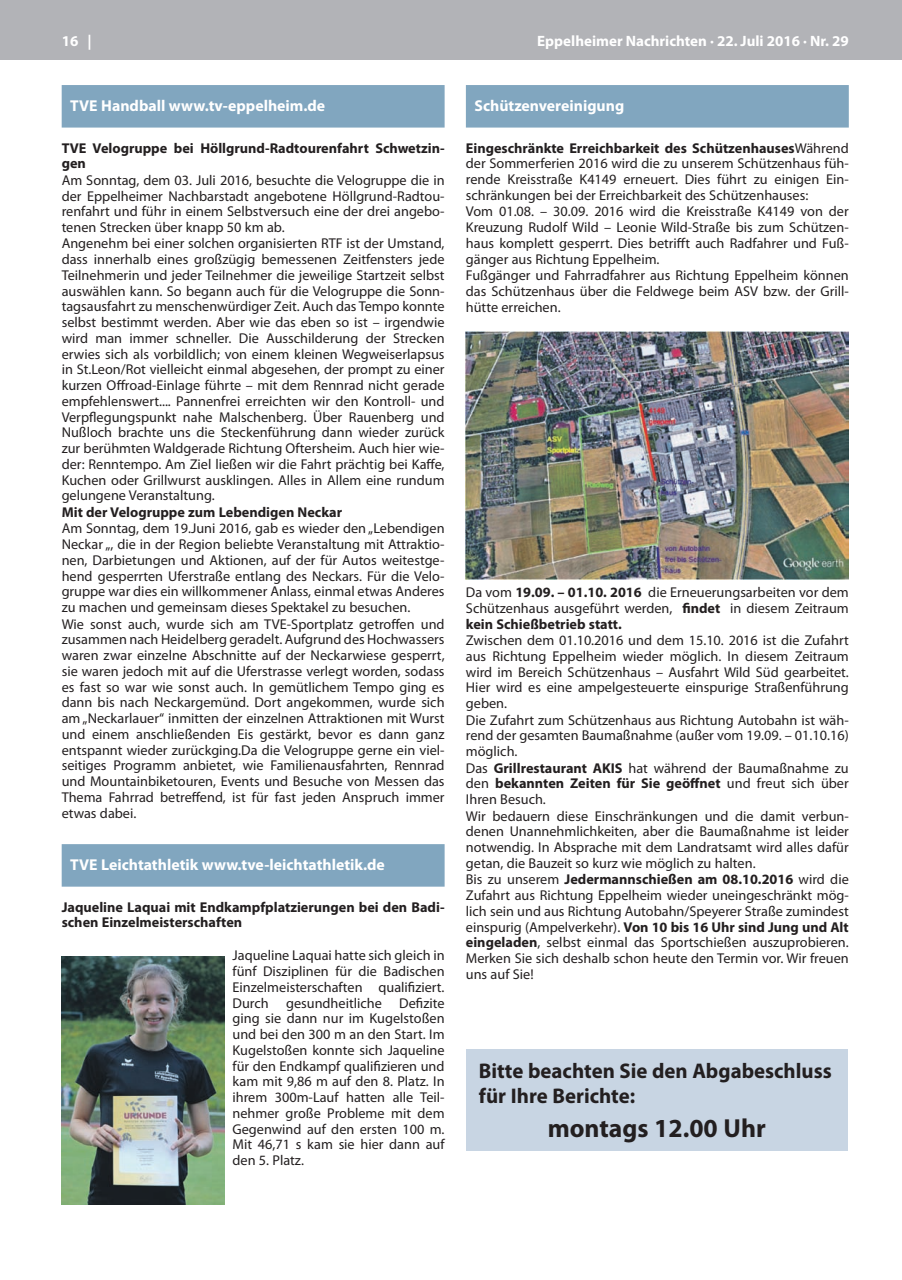
<style>
.page{position:relative;width:902px;height:1280px;background:#fff}
.page>*{position:absolute;margin:0;border:0;box-sizing:border-box;transform-origin:0 0}
.t1{font:700 26.1px "Myriad Pro";color:#231f20}
.t2{font:700 21.3px/24.6px "Myriad Pro";color:#231f20}
.t3{font:700 15.75px "Myriad Pro";color:#fff}
.t4{font:700 15px "Myriad Pro";color:#fff}
.t5{font:14.25px/15.8px "Myriad Pro";color:#231f20}
.t6{font:700 14.25px/15.8px "Myriad Pro";color:#231f20}
.s1{font-weight:700}
</style>
<div class="page">
<div style="left:0;top:0;width:901px;height:60px;background:#b2b3b7"></div>
<div style="left:62px;top:85px;width:382px;height:43px;background:#81a6bf"></div>
<div style="left:62px;top:844px;width:382px;height:43px;background:#81a6bf"></div>
<img style="left:62px;top:956px;width:162px;height:248px">
<div style="left:466px;top:85px;width:382px;height:43px;background:#81a6bf"></div>
<img style="left:466px;top:332px;width:382px;height:247px">
<div style="left:466px;top:1049px;width:381px;height:102px;background:#c8d5e3"></div>
<p class="t4" style="left:62px;top:31px;width:31px">16 |</p>
<p class="t4" style="left:537px;top:31px;width:313px">Eppelheimer Nachrichten · 22. Juli 2016 · Nr. 29</p>
<p class="t3" style="left:70px;top:95px;width:256px">TVE Handball www.tv-eppelheim.de</p>
<p class="t6" style="left:62px;top:139px;width:384px">TVE Velogruppe bei Höllgrund-Radtourenfahrt Schwetzin&shy;gen</p>
<p class="t5" style="left:62px;top:172px;width:384px">Am Sonntag, dem 03. Juli 2016, besuchte die Velogruppe die in der Eppelheimer Nachbarstadt angebotene Höllgrund-Radtou&shy;renfahrt und führ in einem Selbstversuch eine der drei angebo&shy;tenen Strecken über knapp 50 km ab.<br>Angenehm bei einer solchen organisierten RTF ist der Umstand, dass innerhalb eines großzügig bemessenen Zeitfensters jede Teilnehmerin und jeder Teilnehmer die jeweilige Startzeit selbst auswählen kann. So begann auch für die Velogruppe die Sonn&shy;tagsausfahrt zu menschenwürdiger Zeit. Auch das Tempo konnte selbst bestimmt werden. Aber wie das eben so ist – irgendwie wird man immer schneller. Die Ausschilderung der Strecken erwies sich als vorbildlich; von einem kleinen Wegweiserlapsus in St.Leon/Rot vielleicht einmal abgesehen, der prompt zu einer kurzen Offroad-Einlage führte – mit dem Rennrad nicht gerade empfehlenswert.... Pannenfrei erreichten wir den Kontroll- und Verpflegungspunkt nahe Malschenberg. Über Rauenberg und Nußloch brachte uns die Steckenführung dann wieder zurück zur berühmten Waldgerade Richtung Oftersheim. Auch hier wie&shy;der: Renntempo. Am Ziel ließen wir die Fahrt prächtig bei Kaffe, Kuchen oder Grillwurst ausklingen. Alles in Allem eine rundum gelungene Veranstaltung.</p>
<p class="t6" style="left:62px;top:504px;width:282px">Mit der Velogruppe zum Lebendigen Neckar</p>
<p class="t5" style="left:62px;top:520px;width:384px">Am Sonntag, dem 19.Juni 2016, gab es wieder den „Lebendigen Neckar „, die in der Region beliebte Veranstaltung mit Attraktio&shy;nen, Darbietungen und Aktionen, auf der für Autos weitestge&shy;hend gesperrten Uferstraße entlang des Neckars. Für die Velo&shy;gruppe war dies ein willkommener Anlass, einmal etwas Anderes zu machen und gemeinsam dieses Spektakel zu besuchen.<br>Wie sonst auch, wurde sich am TVE-Sportplatz getroffen und zusammen nach Heidelberg geradelt. Aufgrund des Hochwassers waren zwar einzelne Abschnitte auf der Neckarwiese gesperrt, sie waren jedoch mit auf die Uferstrasse verlegt worden, sodass es fast so war wie sonst auch. In gemütlichem Tempo ging es dann bis nach Neckargemünd. Dort angekommen, wurde sich am „Neckarlauer“ inmitten der einzelnen Attraktionen mit Wurst und einem anschließenden Eis gestärkt, bevor es dann ganz entspannt wieder zurückging.Da die Velogruppe gerne ein viel&shy;seitiges Programm anbietet, wie Familienausfahrten, Rennrad und Mountainbiketouren, Events und Besuche von Messen das Thema Fahrrad betreffend, ist für fast jeden Anspruch immer etwas dabei.</p>
<p class="t3" style="left:70px;top:854px;width:316px">TVE Leichtathletik www.tve-leichtathletik.de</p>
<p class="t6" style="left:62px;top:898px;width:384px">Jaqueline Laquai mit Endkampfplatzierungen bei den Badi&shy;schen Einzelmeisterschaften</p>
<p class="t5" style="left:232px;top:947px;width:213px;text-align:justify">Jaqueline Laquai hatte sich gleich in fünf Disziplinen für die Badischen Einzelmeisterschaften qualifiziert.<br>Durch gesundheitliche Defizite ging sie dann nur im Kugelstoßen und bei den 300 m an den Start. Im Kugelstoßen konnte sich Jaqueline für den Endkampf qualifizieren und kam mit 9,86 m auf den 8. Platz. In ihrem 300m-Lauf hatten alle Teil&shy;nehmer große Probleme mit dem Gegenwind auf den ersten 100 m.<br>Mit 46,71 s kam sie hier dann auf den 5. Platz.</p>
<p class="t3" style="left:474px;top:95px;width:151px">Schützenvereinigung</p>
<p class="t5" style="left:466px;top:140px;width:384px"><span class="s1">Eingeschränkte Erreichbarkeit des Schützenhauses</span>Während der Sommerferien 2016 wird die zu unserem Schützenhaus füh&shy;rende Kreisstraße K4149 erneuert. Dies führt zu einigen Ein&shy;schränkungen bei der Erreichbarkeit des Schützenhauses:<br>Vom 01.08. – 30.09. 2016 wird die Kreisstraße K4149 von der Kreuzung Rudolf Wild – Leonie Wild-Straße bis zum Schützen&shy;haus komplett gesperrt. Dies betrifft auch Radfahrer und Fuß&shy;gänger aus Richtung Eppelheim.<br>Fußgänger und Fahrradfahrer aus Richtung Eppelheim können das Schützenhaus über die Feldwege beim ASV bzw. der Grill&shy;hütte erreichen.</p>
<p class="t5" style="left:466px;top:584px;width:384px;text-align:justify">Da vom <span class="s1">19.09. – 01.10. 2016</span> die Erneuerungsarbeiten vor dem Schützenhaus ausgeführt werden, <span class="s1">findet</span> in diesem Zeitraum <span class="s1">kein Schießbetrieb statt.</span></p>
<p class="t5" style="left:466px;top:632px;width:384px">Zwischen dem 01.10.2016 und dem 15.10. 2016 ist die Zufahrt aus Richtung Eppelheim wieder möglich. In diesem Zeitraum wird im Bereich Schützenhaus – Ausfahrt Wild Süd gearbeitet.<br>Hier wird es eine ampelgesteuerte einspurige Straßenführung geben.<br>Die Zufahrt zum Schützenhaus aus Richtung Autobahn ist wäh&shy;rend der gesamten Baumaßnahme (außer vom 19.09. – 01.10.16) möglich.<br>Das <span class="s1">Grillrestaurant AKIS</span> hat während der Baumaßnahme zu den <span class="s1">bekannten Zeiten für Sie geöffnet</span> und freut sich über Ihren Besuch.<br>Wir bedauern diese Einschränkungen und die damit verbun&shy;denen Unannehmlichkeiten, aber die Baumaßnahme ist leider notwendig. In Absprache mit dem Landratsamt wird alles dafür getan, die Bauzeit so kurz wie möglich zu halten.<br>Bis zu unserem <span class="s1">Jedermannschießen am 08.10.2016</span> wird die Zufahrt aus Richtung Eppelheim wieder uneingeschränkt mög&shy;lich sein und aus Richtung Autobahn/Speyerer Straße zumindest einspurig (Ampelverkehr). <span class="s1">Von 10 bis 16 Uhr sind Jung und Alt eingeladen</span>, selbst einmal das Sportschießen auszuprobieren.<br>Merken Sie sich deshalb schon heute den Termin vor. Wir freuen uns auf Sie!</p>
<h2 class="t2" style="left:479px;top:1058px;width:354px">Bitte beachten Sie den Abgabeschluss für Ihre Berichte:</h2>
<h1 class="t1" style="left:547px;top:1111px;width:219px">montags 12.00 Uhr</h1>
</div>
